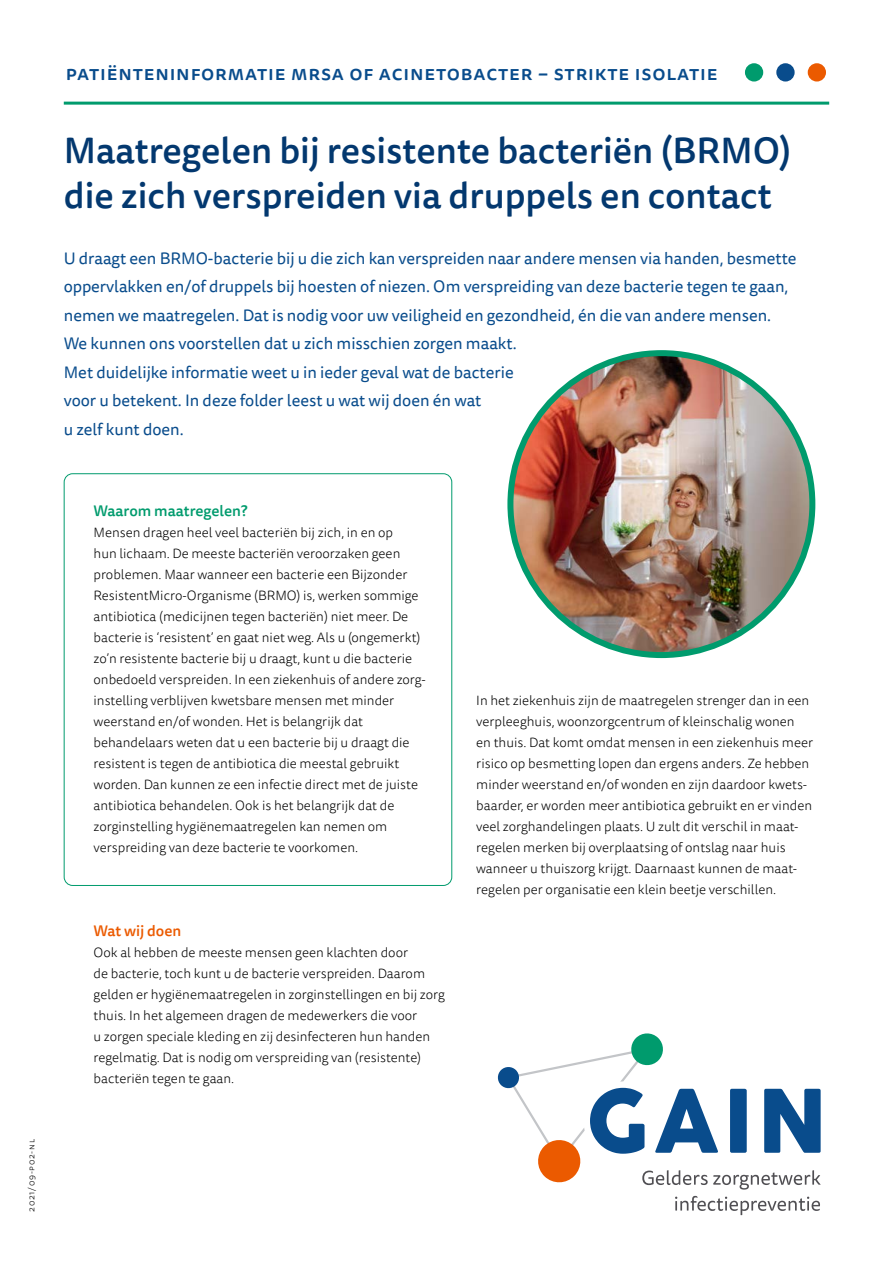
<style>
.page{position:relative;width:893px;height:1263px;background:#fff}
.page>*{position:absolute;margin:0;border:0;box-sizing:border-box;transform-origin:0 0}
.t1{font:500 36px/45px "Tisa Sans Pro";color:#03386f}
.t2{font:500 20.25px "Tisa Sans Pro";letter-spacing:.04em;color:#094c8c}
.t3{font:16.5px/28.5px "Tisa Sans Pro";color:#094c8c}
.t4{font:500 15px "Tisa Sans Pro";color:#009b6d}
.t5{font:500 15px "Tisa Sans Pro";color:#eb5a00}
.t6{font:300 13.5px/21px "Tisa Sans Pro";color:#000}
.t7{font:300 9px "Tisa Sans Pro";letter-spacing:.08em;color:#000}
</style>
<div class="page">
<img style="left:514px;top:353px;width:298px;height:300px">
<svg style="left:675px;top:1196px;width:145px;height:19px"></svg>
<svg style="left:497px;top:1033px;width:324px;height:156px"></svg>
<hr style="left:64px;top:102px;width:765px;height:3px;background:#009b6d">
<div style="left:808px;top:63px;width:18px;height:19px;background:#eb5a00;border-radius:50%"></div>
<div style="left:776px;top:63px;width:19px;height:19px;background:#094c8c;border-radius:50%"></div>
<div style="left:745px;top:63px;width:18px;height:19px;background:#009b6d;border-radius:50%"></div>
<h2 class="t2" style="left:66px;top:58px;width:653px">patiënteninformatie mrsa of acinetobacter – strikte isolatie</h2>
<h1 class="t1" style="left:64px;top:129px;width:729px">Maatregelen bij resistente bacteriën (BRMO) die zich verspreiden via druppels en contact</h1>
<p class="t3" style="left:64px;top:244px;width:734px">U draagt een BRMO-bacterie bij u die zich kan verspreiden naar andere mensen via handen, besmette oppervlakken en/of druppels bij hoesten of niezen. Om verspreiding van deze bacterie tegen te gaan, nemen we maatregelen. Dat is nodig voor uw veiligheid en gezondheid, én die van andere mensen.<br>We kunnen ons voorstellen dat u zich misschien zorgen maakt.<br>Met duidelijke informatie weet u in ieder geval wat de bacterie<br>voor u betekent. In deze folder leest u wat wij doen én wat<br>u zelf kunt doen.</p>
<p class="t7" style="left:26px;top:1212px;width:74px;rotate:-90deg">2021/09-p02-nl</p>
<p class="t4" style="left:94px;top:500px;width:155px">Waarom maatregelen?</p>
<p class="t6" style="left:94px;top:522px;width:333px">Mensen dragen heel veel bacteriën bij zich, in en op<br>hun lichaam. De meeste bacteriën veroorzaken geen problemen. Maar wanneer een bacterie een Bijzonder ResistentMicro-Organisme (BRMO) is, werken sommige antibiotica (medicijnen tegen bacteriën) niet meer. De bacterie is ‘resistent’ en gaat niet weg. Als u (ongemerkt) zo’n resistente bacterie bij u draagt, kunt u die bacterie onbedoeld verspreiden. In een ziekenhuis of andere zorg&shy;instelling verblijven kwetsbare mensen met minder weerstand en/of wonden. Het is belangrijk dat behandelaars weten dat u een bacterie bij u draagt die resistent is tegen de antibiotica die meestal gebruikt worden. Dan kunnen ze een infectie direct met de juiste antibiotica behandelen. Ook is het belangrijk dat de zorginstelling hygiënemaatregelen kan nemen om verspreiding van deze bacterie te voorkomen.</p>
<p class="t5" style="left:94px;top:920px;width:89px">Wat wij doen</p>
<p class="t6" style="left:94px;top:942px;width:353px">Ook al hebben de meeste mensen geen klachten door<br>de bacterie, toch kunt u de bacterie verspreiden. Daarom gelden er hygiënemaatregelen in zorginstellingen en bij zorg thuis. In het algemeen dragen de medewerkers die voor<br>u zorgen speciale kleding en zij desinfecteren hun handen regelmatig. Dat is nodig om verspreiding van (resistente) bacteriën tegen te gaan.</p>
<p class="t6" style="left:476px;top:690px;width:338px">In het ziekenhuis zijn de maatregelen strenger dan in een verpleeghuis, woonzorgcentrum of kleinschalig wonen<br>en thuis. Dat komt omdat mensen in een ziekenhuis meer risico op besmetting lopen dan ergens anders. Ze hebben minder weerstand en/of wonden en zijn daardoor kwets&shy;baarder, er worden meer antibiotica gebruikt en er vinden veel zorghandelingen plaats. U zult dit verschil in maat&shy;regelen merken bij overplaatsing of ontslag naar huis wanneer u thuiszorg krijgt. Daarnaast kunnen de maat&shy;regelen per organisatie een klein beetje verschillen.</p>
</div>
